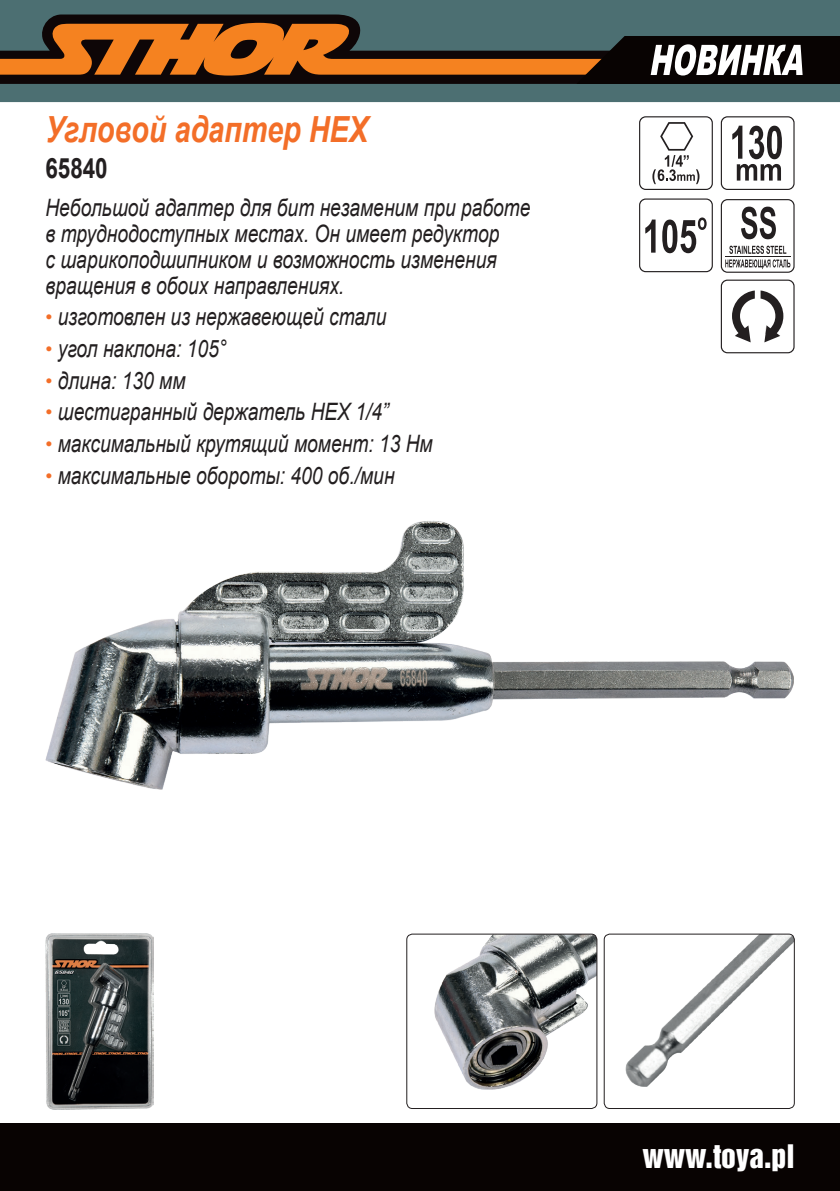
<style>
.page{position:relative;width:840px;height:1191px;background:#fff}
.page>*{position:absolute;margin:0;border:0;box-sizing:border-box;transform-origin:0 0}
.Nazwa_03{font:italic 700 36px "Arial";color:#f36e28;scale:.8 1}
.t1{font:29.6px "Switzerland Inserat";color:#fff}
.Nr_art_03{font:700 28px "Arial";color:#231f20;scale:.8 1}
.Opis_03{font:italic 24px/26px "Arial";color:#231f20;scale:.8 1}
.s1{font-style:normal;font-size:20px;color:#f36e28}
</style>
<div class="page">
<div style="left:0;top:0;width:839px;height:102px;background:#4c6f72"></div>
<svg style="left:0;top:15px;width:839px;height:69px;background:#252e2f"></svg>
<svg style="left:0;top:23px;width:839px;height:53px;background:#926334"></svg>
<div style="left:0;top:1123px;width:839px;height:68px;background:#080302"></div>
<svg style="left:576px;top:36px;width:263px;height:48px"></svg>
<img style="left:625px;top:934px;width:168px;height:153px">
<div style="left:603px;top:934px;width:191px;height:174px;border:1px solid #231f20;border-radius:6px"></div>
<img style="left:45px;top:934px;width:108px;height:175px">
<img style="left:45px;top:520px;width:748px;height:269px">
<img style="left:434px;top:934px;width:162px;height:155px">
<div style="left:406px;top:934px;width:190px;height:174px;border:1px solid #231f20;border-radius:6px"></div>
<svg style="left:720px;top:116px;width:74px;height:74px"></svg>
<svg style="left:720px;top:279px;width:74px;height:74px"></svg>
<svg style="left:720px;top:199px;width:74px;height:74px"></svg>
<svg style="left:639px;top:116px;width:73px;height:74px"></svg>
<svg style="left:639px;top:198px;width:73px;height:74px"></svg>
<p class="Nazwa_03" style="left:45px;top:106px;width:404px">Угловой адаптер HEX</p>
<p class="Nr_art_03" style="left:45px;top:150px;width:79px">65840</p>
<p class="Opis_03" style="left:45px;top:194px;width:607px">Небольшой адаптер для бит незаменим при работе в труднодоступных местах. Он имеет редуктор<br>с шарикоподшипником и возможность изменения вращения в обоих направлениях.</p>
<p class="Opis_03" style="left:45px;top:304px;width:427px"><span class="s1">•</span> изготовлен из нержавеющей стали</p>
<p class="Opis_03" style="left:45px;top:336px;width:228px"><span class="s1">•</span> угол наклона: 105°</p>
<p class="Opis_03" style="left:45px;top:367px;width:177px"><span class="s1">•</span> длина: 130 мм</p>
<p class="Opis_03" style="left:45px;top:399px;width:430px"><span class="s1">•</span> шестигранный держатель HEX 1/4”</p>
<p class="Opis_03" style="left:45px;top:431px;width:485px"><span class="s1">•</span> максимальный крутящий момент: 13 Нм</p>
<p class="Opis_03" style="left:45px;top:462px;width:437px"><span class="s1">•</span> максимальные обороты: 400 об./мин</p>
<p class="t1" style="left:642px;top:1137px;width:154px">www.toya.pl</p>
</div>
